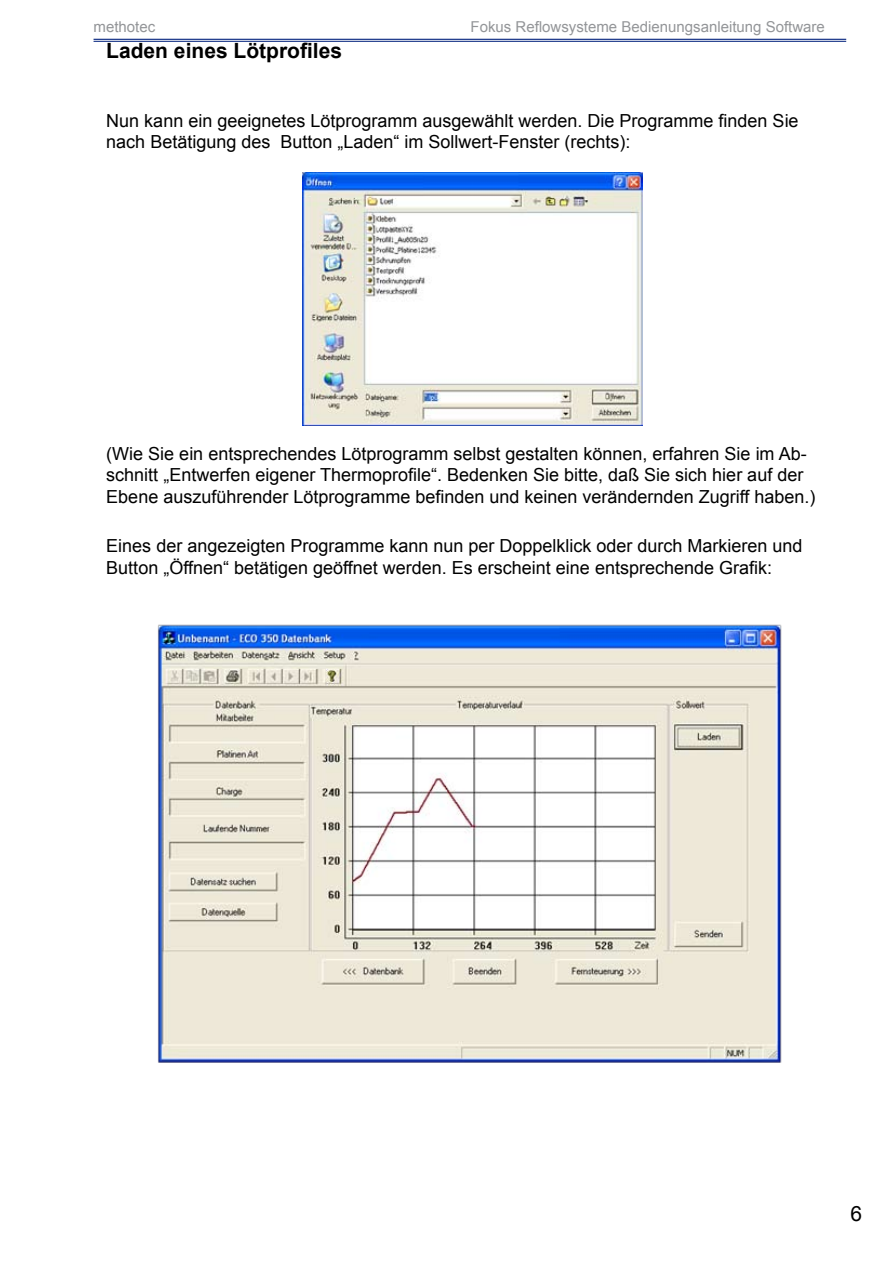
<style>
.page{position:relative;width:893px;height:1263px;background:#fff}
.page>*{position:absolute;margin:0;border:0;box-sizing:border-box;transform-origin:0 0}
.t1{font:700 21px "Arial";color:#000}
.t2{font:21px "Arial";color:#000}
.t3{font:18px/21.6px "Arial";color:#000}
.t4{font:15px "Arial";color:#939598}
</style>
<div class="page">
<hr style="left:94px;top:39px;width:752px;height:1px;background:#25408f">
<hr style="left:94px;top:41px;width:752px;height:1px;background:#25408f">
<img style="left:158px;top:624px;width:624px;height:439px">
<img style="left:303px;top:172px;width:340px;height:253px">
<p class="t4" style="left:94px;top:17px;width:63px">methotec</p>
<p class="t4" style="left:471px;top:17px;width:356px">Fokus Reflowsysteme Bedienungsanleitung Software</p>
<p class="t1" style="left:106px;top:37px;width:237px">Laden eines Lötprofiles</p>
<p class="t3" style="left:106px;top:110px;width:694px">Nun kann ein geeignetes Lötprogramm ausgewählt werden. Die Programme finden Sie nach Betätigung des Button „Laden“ im Sollwert-Fenster (rechts):</p>
<p class="t3" style="left:106px;top:443px;width:711px">(Wie Sie ein entsprechendes Lötprogramm selbst gestalten können, erfahren Sie im Ab&shy;schnitt „Entwerfen eigener Thermoprofile“. Bedenken Sie bitte, daß Sie sich hier auf der<br>Ebene auszuführender Lötprogramme befinden und keinen verändernden Zugriff haben.)</p>
<p class="t3" style="left:106px;top:535px;width:698px">Eines der angezeigten Programme kann nun per Doppelklick oder durch Markieren und<br>Button „Öffnen“ betätigen geöffnet werden. Es erscheint eine entsprechende Grafik:</p>
<p class="t2" style="left:850px;top:1200px;width:13px">6</p>
</div>
